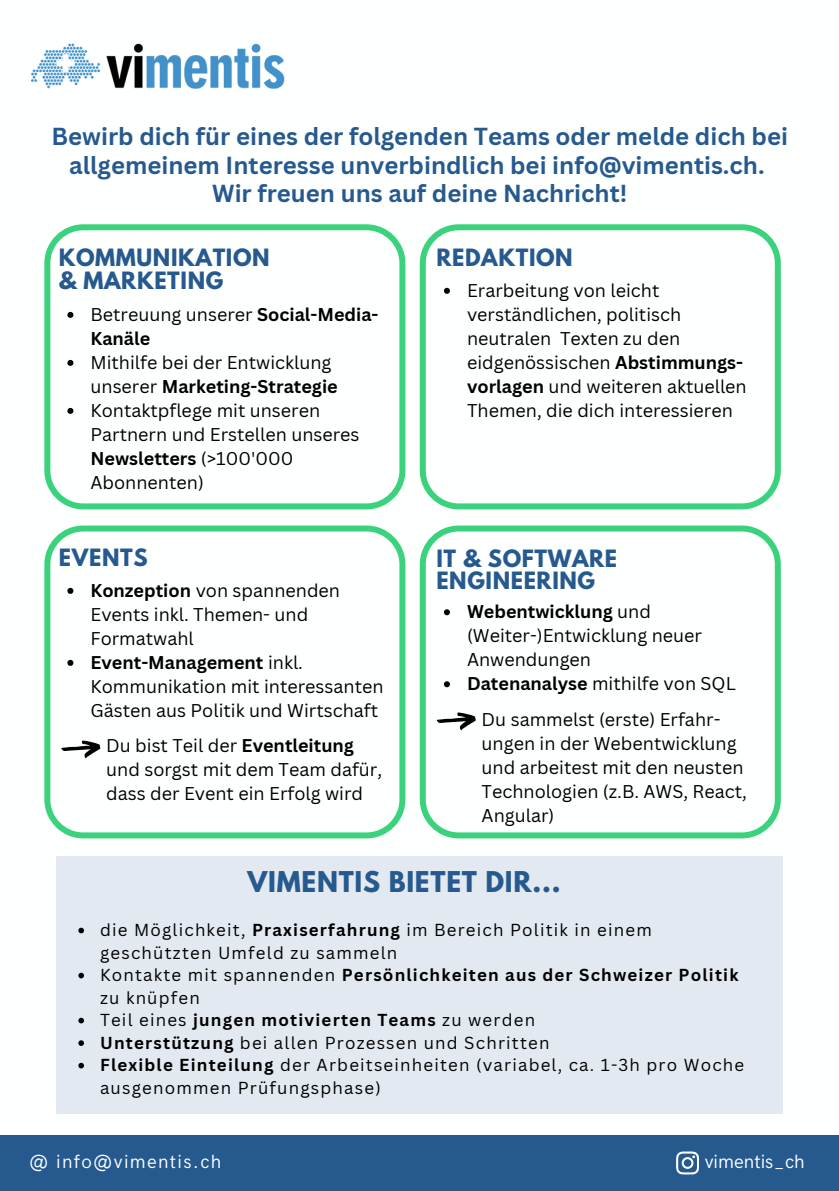
<style>
.page{position:relative;width:839px;height:1191px;background:#fff}
.page>*{position:absolute;margin:0;border:0;box-sizing:border-box;transform-origin:0 0}
.t1{font:700 25.4px "League Spartan";letter-spacing:.03em;color:#265a8f}
.t2{font:700 24px/28.4px "Canva Sans";color:#265a8f;text-align:center}
.t3{font:700 21.2px/22.4px "League Spartan";letter-spacing:.03em;color:#265a8f}
.t4{font:19.2px "HK Grotesk";color:#feffff}
.t5{font:19px "HK Grotesk";letter-spacing:.07em;color:#feffff}
.t6{font:18px/24px "Canva Sans";color:#000}
.t7{font:700 18px/24px "Canva Sans";color:#000}
.t8{font:16.8px/22.6px "Canva Sans";letter-spacing:.07em;color:#000}
.t9{font:700 16.8px/22.6px "Canva Sans";letter-spacing:.07em;color:#000}
.s1{font-weight:400}
.s2{font-weight:700}
</style>
<div class="page">
<div style="left:0;top:1135px;width:838px;height:56px;background:#265a8f"></div>
<svg style="left:676px;top:1152px;width:22px;height:22px"></svg>
<div style="left:57px;top:856px;width:725px;height:258px;background:#e2e9f0"></div>
<svg style="left:44px;top:224px;width:361px;height:285px"></svg>
<svg style="left:420px;top:224px;width:360px;height:285px"></svg>
<svg style="left:420px;top:526px;width:360px;height:312px"></svg>
<svg style="left:44px;top:526px;width:361px;height:312px"></svg>
<img style="left:32px;top:43px;width:253px;height:46px">
<svg style="left:61px;top:740px;width:39px;height:18px"></svg>
<svg style="left:78px;top:928px;width:6px;height:5px"></svg>
<svg style="left:78px;top:973px;width:6px;height:5px"></svg>
<svg style="left:78px;top:1018px;width:6px;height:5px"></svg>
<svg style="left:78px;top:1040px;width:6px;height:6px"></svg>
<svg style="left:78px;top:1063px;width:6px;height:5px"></svg>
<svg style="left:67px;top:312px;width:6px;height:6px"></svg>
<svg style="left:67px;top:360px;width:6px;height:6px"></svg>
<svg style="left:67px;top:408px;width:6px;height:6px"></svg>
<svg style="left:67px;top:588px;width:6px;height:6px"></svg>
<svg style="left:67px;top:660px;width:6px;height:6px"></svg>
<svg style="left:444px;top:609px;width:6px;height:6px"></svg>
<svg style="left:444px;top:681px;width:6px;height:6px"></svg>
<svg style="left:436px;top:712px;width:39px;height:18px"></svg>
<svg style="left:444px;top:288px;width:6px;height:6px"></svg>
<p class="t2" style="left:51px;top:122px;width:738px">Bewirb dich für eines der folgenden Teams oder melde dich bei allgemeinem Interesse unverbindlich bei info@vimentis.ch.</p>
<p class="t2" style="left:212px;top:179px;width:416px">Wir freuen uns auf deine Nachricht!</p>
<p class="t3" style="left:59px;top:249px;width:212px">KOMMUNIKATION</p>
<p class="t3" style="left:59px;top:272px;width:166px">&amp; MARKETING</p>
<p class="t7" style="left:90px;top:302px;width:289px"><span class="s1">Betreuung unserer</span> Social-Media-<br>Kanäle</p>
<p class="t6" style="left:90px;top:350px;width:249px">Mithilfe bei der Entwicklung unserer <span class="s2">Marketing-Strategie</span></p>
<p class="t6" style="left:90px;top:398px;width:270px">Kontaktpflege mit unseren<br>Partnern und Erstellen unseres<br><span class="s2">Newsletters</span> (&gt;100'000<br>Abonnenten)</p>
<p class="t3" style="left:59px;top:549px;width:90px">EVENTS</p>
<p class="t6" style="left:90px;top:578px;width:251px"><span class="s2">Konzeption</span> von spannenden<br>Events inkl. Themen- und<br>Formatwahl</p>
<p class="t6" style="left:90px;top:650px;width:294px"><span class="s2">Event-Management</span> inkl.<br>Kommunikation mit interessanten<br>Gästen aus Politik und Wirtschaft</p>
<p class="t6" style="left:106px;top:733px;width:277px">Du bist Teil der <span class="s2">Eventleitung </span>und sorgst mit dem Team dafür, dass der Event ein Erfolg wird</p>
<p class="t3" style="left:436px;top:249px;width:138px">REDAKTION</p>
<p class="t6" style="left:467px;top:278px;width:281px">Erarbeitung von leicht verständlichen, politisch neutralen Texten zu den eidgenössischen <span class="s2">Abstimmungs&shy;vorlagen</span> und weiteren aktuellen<br>Themen, die dich interessieren</p>
<p class="t3" style="left:436px;top:549px;width:182px">IT &amp; SOFTWARE<br>ENGINEERING</p>
<p class="t6" style="left:467px;top:599px;width:236px"><span class="s2">Webentwicklung</span> und (Weiter-)Entwicklung neuer<br>Anwendungen</p>
<p class="t6" style="left:467px;top:671px;width:270px"><span class="s2">Datenanalyse</span> mithilfe von SQL</p>
<p class="t6" style="left:481px;top:707px;width:267px">Du sammelst (erste) Erfahr&shy;ungen in der Webentwicklung und arbeitest mit den neusten<br>Technologien (z.B. AWS, React,<br>Angular)</p>
<p class="t1" style="left:247px;top:869px;width:314px">VIMENTIS BIETET DIR...</p>
<p class="t8" style="left:100px;top:918px;width:553px">die Möglichkeit, <span class="s2">Praxiserfahrung</span> im Bereich Politik in einem geschützten Umfeld zu sammeln</p>
<p class="t9" style="left:100px;top:963px;width:640px"><span class="s1">Kontakte mit spannenden</span> Persönlichkeiten aus der Schweizer Politik <span class="s1">zu knüpfen</span></p>
<p class="t9" style="left:100px;top:1008px;width:436px"><span class="s1">Teil eines</span> jungen motivierten Teams <span class="s1">zu werden</span></p>
<p class="t8" style="left:100px;top:1031px;width:451px"><span class="s2">Unterstützung</span> bei allen Prozessen und Schritten</p>
<p class="t8" style="left:100px;top:1053px;width:645px"><span class="s2">Flexible Einteilung</span> der Arbeitseinheiten (variabel, ca. 1-3h pro Woche ausgenommen Prüfungsphase)</p>
<p class="t5" style="left:29px;top:1151px;width:193px">@ info@vimentis.ch</p>
<p class="t4" style="left:704px;top:1151px;width:101px">vimentis_ch</p>
</div>
